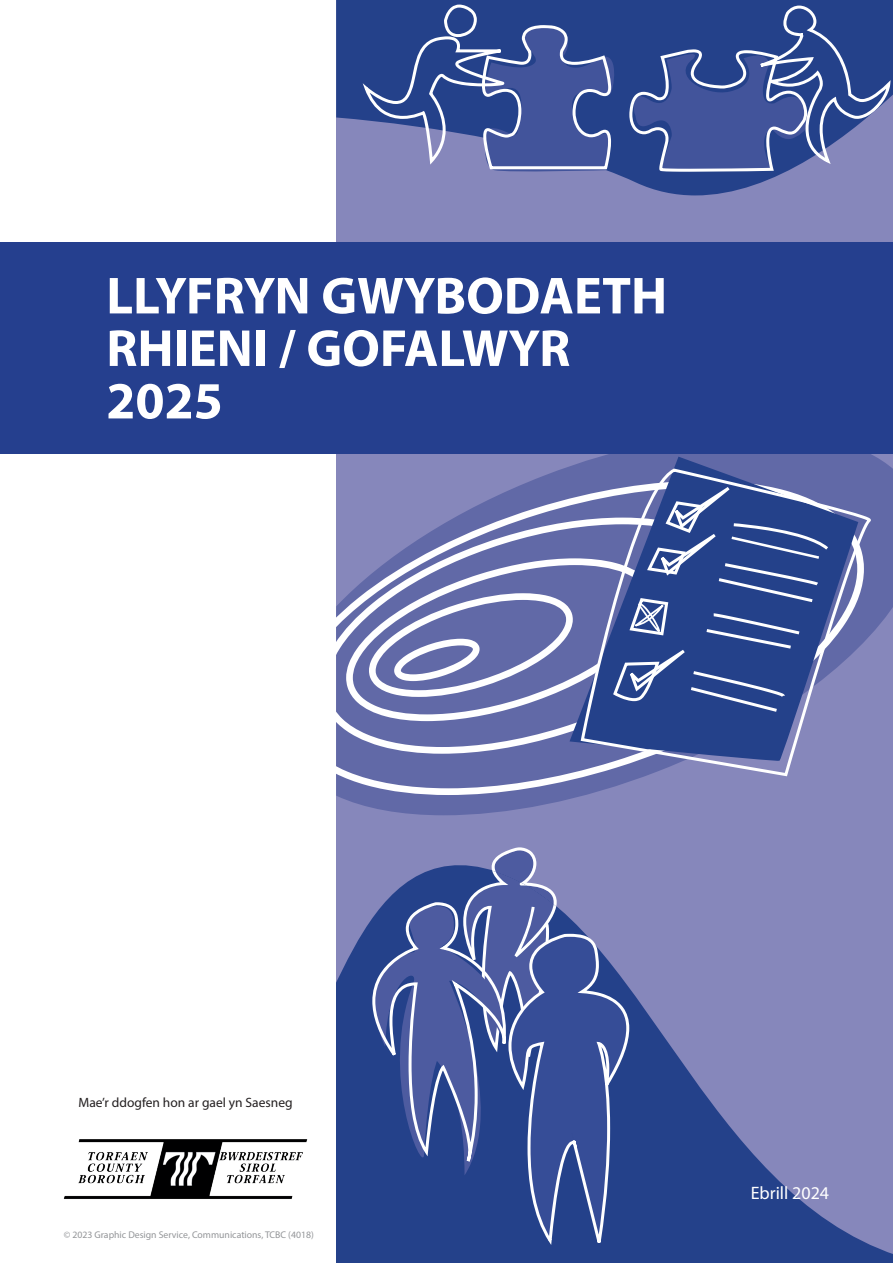
<style>
.page{position:relative;width:893px;height:1263px;background:#fff}
.page>*{position:absolute;margin:0;border:0;box-sizing:border-box;transform-origin:0 0}
.t1{font:700 52.5px/52.5px "Myriad Pro";color:#fff}
.t2{font:18px "Myriad Pro";color:#fff}
.Body_text{font:13.5px "Myriad Pro";color:#231f20}
.t3{font:9.75px "Myriad Pro";color:#939598}
</style>
<div class="page">
<div style="left:336px;top:0;width:557px;height:1263px;background:#8687bb"></div>
<svg style="left:336px;top:815px;width:112px;height:448px"></svg>
<svg style="left:336px;top:454px;width:557px;height:361px"></svg>
<svg style="left:336px;top:481px;width:528px;height:314px;fill:#6169a7"></svg>
<svg style="left:336px;top:0;width:557px;height:195px"></svg>
<svg style="left:569px;top:457px;width:289px;height:305px;fill:#6169a7"></svg>
<svg style="left:581px;top:468px;width:290px;height:308px"></svg>
<svg style="left:613px;top:487px;width:215px;height:225px"></svg>
<svg style="left:347px;top:891px;width:25px;height:284px;fill:#24418a"></svg>
<svg style="left:372px;top:847px;width:521px;height:416px"></svg>
<svg style="left:629px;top:6px;width:262px;height:166px"></svg>
<svg style="left:363px;top:5px;width:259px;height:168px"></svg>
<img style="left:64px;top:1139px;width:243px;height:60px">
<div style="left:0;top:242px;width:893px;height:212px;background:#253f8e"></div>
<p class="t1" style="left:106px;top:268px;width:562px">LLYFRYN GWYBODAETH<br>RHIENI / GOFALWYR<br>2025</p>
<p class="Body_text" style="left:78px;top:1094px;width:216px">Mae’r ddogfen hon ar gael yn Saesneg</p>
<p class="t3" style="left:64px;top:1228px;width:252px">© 2023 Graphic Design Service, Communications, TCBC (4018)</p>
<p class="t2" style="left:751px;top:1182px;width:80px">Ebrill 2024</p>
</div>
